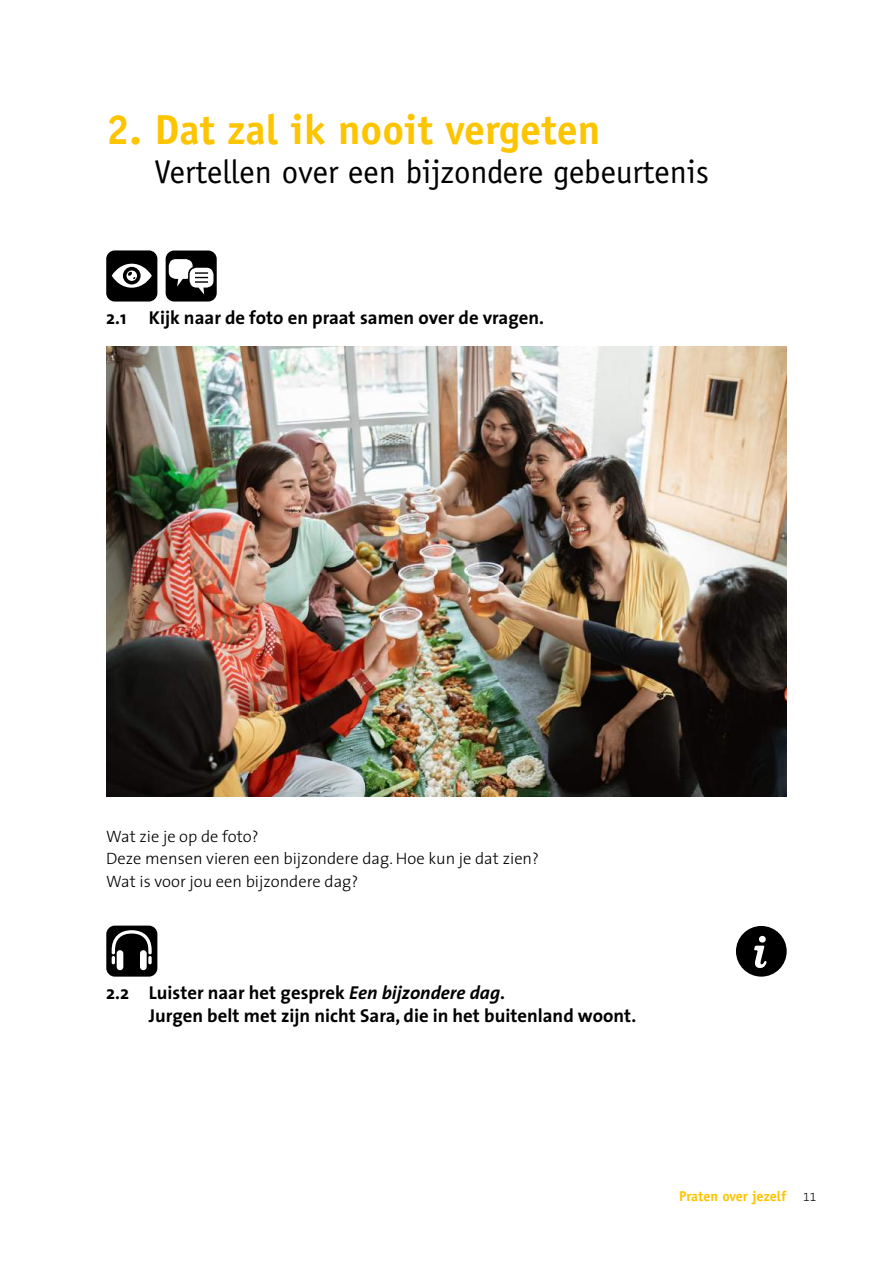
<style>
.page{position:relative;width:893px;height:1263px;background:#fff}
.page>*{position:absolute;margin:0;border:0;box-sizing:border-box;transform-origin:0 0}
.t1{font:700 42px "Officina Sans Std";color:#fdc400}
.t2{font:33px "Officina Sans Std";color:#000}
.t3{font:700 18.75px/22.5px "The Sans";color:#000}
.t4{font:300 16.5px/22.5px "The Sans";color:#000}
.t5{font:700 14.25px "Officina Sans Std";color:#fdc400}
.s1{font-style:italic}
.s2{font-family:"The Sans Light Expert";font-weight:400;font-size:12px;color:#000}
</style>
<div class="page">
<div style="left:106px;top:250px;width:51px;height:51px;background:#000;border-radius:9px"></div>
<svg style="left:112px;top:264px;width:40px;height:24px"></svg>
<div style="left:166px;top:250px;width:51px;height:51px;background:#000;border-radius:9px"></div>
<svg style="left:169px;top:259px;width:44px;height:35px"></svg>
<img style="left:106px;top:347px;width:681px;height:450px">
<div style="left:106px;top:926px;width:51px;height:50px;background:#000;border-radius:9px"></div>
<svg style="left:112px;top:930px;width:40px;height:40px"></svg>
<div style="left:736px;top:926px;width:51px;height:51px;background:#000;border-radius:50%"></div>
<svg style="left:754px;top:936px;width:13px;height:32px"></svg>
<h1 class="t1" style="left:106px;top:104px;width:495px">2. Dat zal ik nooit vergeten</h1>
<h2 class="t2" style="left:155px;top:153px;width:556px">Vertellen over een bijzondere gebeurtenis</h2>
<p class="t3" style="left:106px;top:306px;width:439px">2.1 Kijk naar de foto en praat samen over de vragen.</p>
<p class="t4" style="left:106px;top:824px;width:434px">Wat zie je op de foto?<br>Deze mensen vieren een bijzondere dag. Hoe kun je dat zien?<br>Wat is voor jou een bijzondere dag?</p>
<p class="t3" style="left:149px;top:981px;width:489px;text-indent:-43px">2.2 Luister naar het gesprek <span class="s1">Een bijzondere dag</span>.<br>Jurgen belt met zijn nicht Sara, die in het buitenland woont.</p>
<p class="t5" style="left:679px;top:1188px;width:139px">Praten over jezelf <span class="s2">11</span></p>
</div>
